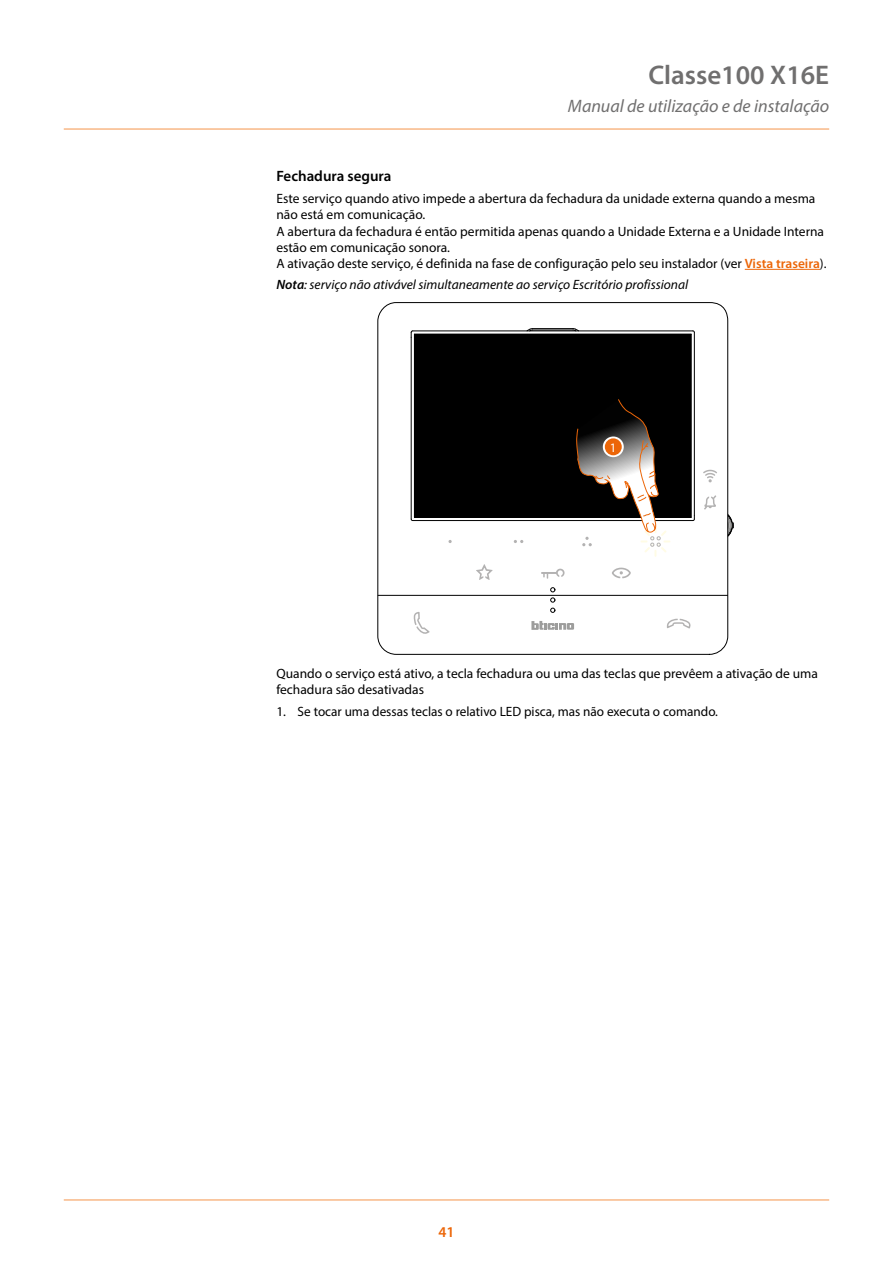
<style>
.page{position:relative;width:893px;height:1263px;background:#fff}
.page>*{position:absolute;margin:0;border:0;box-sizing:border-box;transform-origin:0 0}
.t1{font:600 27px "Myriad Pro";color:#706f6f}
.t2{font:italic 18px "Myriad Pro";color:#706f6f}
.t3{font:600 15px "Myriad Pro";color:#000}
.t4{font:600 15px "Myriad Pro";color:#ec6608}
.t5{font:13.5px/16.2px "Myriad Pro";color:#000}
.t6{font:italic 13.5px "Myriad Pro";color:#000}
.t7{font:13.05px "Myriad Pro";color:#fff}
.s1{font-weight:600;color:#ec6608}
.s2{font-weight:600}
</style>
<div class="page">
<hr style="left:64px;top:128px;width:765px;height:2px;background:#f8b887">
<hr style="left:64px;top:1199px;width:765px;height:2px;background:#f8b887">
<svg style="left:728px;top:512px;width:6px;height:27px"></svg>
<svg style="left:377px;top:302px;width:351px;height:353px"></svg>
<svg style="left:550px;top:587px;width:5px;height:15px"></svg>
<svg style="left:550px;top:608px;width:5px;height:5px"></svg>
<hr style="left:532px;top:328px;width:41px;height:1px;background:#000">
<svg style="left:572px;top:328px;width:8px;height:4px"></svg>
<svg style="left:526px;top:328px;width:7px;height:4px"></svg>
<hr style="left:691px;top:334px;width:1px;height:183px;background:#000">
<hr style="left:413px;top:520px;width:280px;height:1px;background:#000">
<hr style="left:411px;top:337px;width:1px;height:182px;background:#000">
<svg style="left:692px;top:515px;width:3px;height:6px"></svg>
<hr style="left:413px;top:330px;width:280px;height:1px;background:#000">
<svg style="left:410px;top:330px;width:4px;height:7px"></svg>
<hr style="left:694px;top:332px;width:1px;height:183px;background:#000">
<svg style="left:531px;top:621px;width:43px;height:9px"></svg>
<hr style="left:378px;top:595px;width:349px;height:1px;background:#000">
<svg style="left:414px;top:612px;width:15px;height:23px"></svg>
<svg style="left:667px;top:619px;width:24px;height:9px"></svg>
<svg style="left:541px;top:569px;width:23px;height:10px"></svg>
<svg style="left:476px;top:564px;width:17px;height:16px"></svg>
<svg style="left:612px;top:568px;width:19px;height:10px"></svg>
<svg style="left:514px;top:540px;width:9px;height:3px"></svg>
<svg style="left:448px;top:540px;width:4px;height:3px"></svg>
<svg style="left:704px;top:495px;width:12px;height:15px"></svg>
<svg style="left:703px;top:470px;width:14px;height:12px"></svg>
<div style="left:414px;top:334px;width:277px;height:184px;background:#000"></div>
<svg style="left:576px;top:399px;width:93px;height:157px"></svg>
<svg style="left:603px;top:436px;width:21px;height:21px"></svg>
<div style="left:605px;top:438px;width:17px;height:17px;background:#ec6608;border-radius:50%"></div>
<hr style="left:745px;top:269px;width:75px;height:1px;background:#ec6608">
<h1 class="t1" style="left:648px;top:58px;width:182px">Classe100 X16E</h1>
<h2 class="t2" style="left:568px;top:95px;width:263px">Manual de utilização e de instalação</h2>
<p class="t3" style="left:276px;top:167px;width:117px">Fechadura segura</p>
<p class="t5" style="left:276px;top:190px;width:552px">Este serviço quando ativo impede a abertura da fechadura da unidade externa quando a mesma não está em comunicação.<br>A abertura da fechadura é então permitida apenas quando a Unidade Externa e a Unidade Interna estão em comunicação sonora.<br>A ativação deste serviço, é definida na fase de configuração pelo seu instalador (ver <span class="s1">Vista traseira</span>).</p>
<p class="t6" style="left:276px;top:276px;width:413px"><span class="s2">Nota</span>: serviço não ativável simultaneamente ao serviço Escritório profissional</p>
<p class="t7" style="left:610px;top:439px;width:8px">1</p>
<p class="t5" style="left:276px;top:665px;width:543px">Quando o serviço está ativo, a tecla fechadura ou uma das teclas que prevêem a ativação de uma fechadura são desativadas</p>
<p class="t5" style="left:276px;top:703px;width:443px">1. Se tocar uma dessas teclas o relativo LED pisca, mas não executa o comando.</p>
<p class="t4" style="left:438px;top:1222px;width:18px">41</p>
</div>
